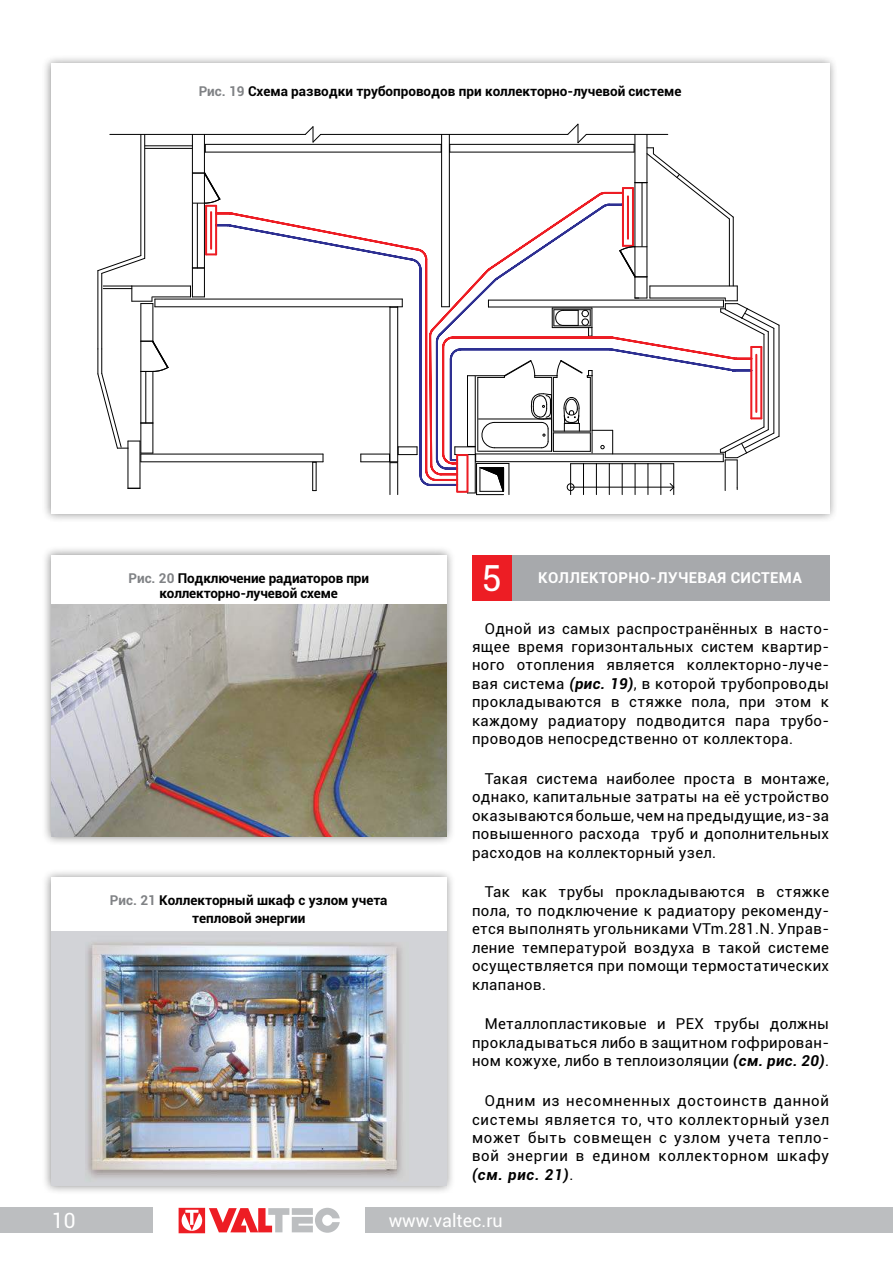
<style>
.page{position:relative;width:893px;height:1263px;background:#fff}
.page>*{position:absolute;margin:0;border:0;box-sizing:border-box;transform-origin:0 0}
.t1{font:36px "Roboto";color:#fff}
.t2{font:21px "Roboto";color:#fff}
.t3{font:18px "Roboto";color:#fff}
.t4{font:15px/18.5px "Roboto";letter-spacing:.025em;color:#000;text-align:justify}
.t5{font:700 15px "Roboto";letter-spacing:.025em;color:#fff}
.t6{font:700 13.5px/15px "Roboto";color:#000;text-align:center}
.s1{color:#808285}
.s2{font-weight:700;font-style:italic}
</style>
<div class="page">
<div style="left:0;top:1208px;width:153px;height:25px;background:#bcbec0"></div>
<svg style="left:179px;top:1208px;width:161px;height:25px"></svg>
<div style="left:365px;top:1208px;width:528px;height:25px;background:#bcbec0"></div>
<div style="left:42px;top:55px;width:796px;height:468px;background:#000;opacity:.45"></div>
<div style="left:51px;top:64px;width:778px;height:450px;background:#fff"></div>
<hr style="left:632px;top:188px;width:2px;height:58px;background:#ed1d24">
<svg style="left:206px;top:253px;width:8px;height:2px"></svg>
<hr style="left:450px;top:152px;width:184px;height:1px;background:#000">
<hr style="left:450px;top:144px;width:184px;height:1px;background:#000">
<hr style="left:155px;top:299px;width:247px;height:1px;background:#000">
<hr style="left:155px;top:306px;width:247px;height:1px;background:#000">
<hr style="left:441px;top:134px;width:1px;height:173px;background:#000">
<hr style="left:449px;top:134px;width:1px;height:173px;background:#000">
<hr style="left:205px;top:144px;width:236px;height:1px;background:#000">
<hr style="left:205px;top:152px;width:236px;height:1px;background:#000">
<hr style="left:141px;top:454px;width:182px;height:1px;background:#000">
<hr style="left:141px;top:461px;width:182px;height:1px;background:#000">
<svg style="left:312px;top:487px;width:5px;height:4px"></svg>
<hr style="left:397px;top:463px;width:1px;height:32px;background:#000">
<hr style="left:390px;top:463px;width:1px;height:32px;background:#000">
<hr style="left:321px;top:134px;width:247px;height:1px;background:#000">
<hr style="left:101px;top:273px;width:1px;height:76px;background:#000">
<hr style="left:97px;top:271px;width:1px;height:78px;background:#000">
<hr style="left:140px;top:304px;width:1px;height:37px;background:#000">
<hr style="left:152px;top:304px;width:1px;height:37px;background:#000">
<hr style="left:145px;top:145px;width:47px;height:1px;background:#000">
<hr style="left:145px;top:148px;width:47px;height:1px;background:#000">
<hr style="left:110px;top:134px;width:195px;height:1px;background:#000">
<hr style="left:132px;top:286px;width:58px;height:1px;background:#000">
<hr style="left:152px;top:296px;width:38px;height:1px;background:#000">
<hr style="left:144px;top:134px;width:1px;height:124px;background:#000">
<hr style="left:140px;top:134px;width:1px;height:122px;background:#000">
<svg style="left:97px;top:254px;width:49px;height:20px"></svg>
<svg style="left:103px;top:286px;width:52px;height:21px"></svg>
<hr style="left:204px;top:134px;width:1px;height:39px;background:#000">
<hr style="left:192px;top:134px;width:1px;height:39px;background:#000">
<svg style="left:304px;top:126px;width:18px;height:17px"></svg>
<hr style="left:204px;top:204px;width:1px;height:64px;background:#000">
<hr style="left:192px;top:204px;width:1px;height:64px;background:#000">
<hr style="left:197px;top:204px;width:1px;height:64px;background:#000">
<svg style="left:192px;top:172px;width:29px;height:35px"></svg>
<svg style="left:190px;top:268px;width:15px;height:29px"></svg>
<hr style="left:128px;top:441px;width:1px;height:47px;background:#000">
<svg style="left:128px;top:488px;width:12px;height:1px"></svg>
<hr style="left:140px;top:441px;width:1px;height:47px;background:#000">
<svg style="left:97px;top:340px;width:72px;height:122px"></svg>
<hr style="left:152px;top:423px;width:1px;height:30px;background:#000">
<hr style="left:634px;top:134px;width:1px;height:49px;background:#000">
<hr style="left:646px;top:134px;width:1px;height:49px;background:#000">
<hr style="left:586px;top:134px;width:82px;height:1px;background:#000">
<svg style="left:566px;top:123px;width:21px;height:21px"></svg>
<hr style="left:634px;top:183px;width:1px;height:94px;background:#000">
<hr style="left:646px;top:183px;width:1px;height:94px;background:#000">
<hr style="left:642px;top:183px;width:1px;height:63px;background:#000">
<hr style="left:729px;top:219px;width:1px;height:67px;background:#000">
<hr style="left:733px;top:217px;width:1px;height:69px;background:#000">
<svg style="left:428px;top:191px;width:197px;height:305px"></svg>
<svg style="left:214px;top:211px;width:245px;height:271px"></svg>
<hr style="left:205px;top:206px;width:2px;height:48px;background:#ed1d24">
<hr style="left:215px;top:206px;width:2px;height:48px;background:#ed1d24">
<hr style="left:210px;top:212px;width:2px;height:37px;background:#ed1d24">
<svg style="left:441px;top:245px;width:339px;height:250px"></svg>
<hr style="left:627px;top:196px;width:2px;height:43px;background:#ed1d24">
<svg style="left:621px;top:144px;width:113px;height:76px"></svg>
<hr style="left:622px;top:188px;width:2px;height:58px;background:#ed1d24">
<div style="left:42px;top:546px;width:414px;height:300px;background:#000;opacity:.45"></div>
<div style="left:51px;top:555px;width:395px;height:282px;background:#fff"></div>
<div style="left:42px;top:868px;width:414px;height:326px;background:#000;opacity:.45"></div>
<div style="left:51px;top:877px;width:395px;height:308px;background:#fff"></div>
<img style="left:51px;top:604px;width:395px;height:233px">
<img style="left:51px;top:932px;width:395px;height:253px">
<div style="left:511px;top:555px;width:318px;height:45px;background:#a7a9ac"></div>
<div style="left:472px;top:555px;width:39px;height:45px;background:#ed1d24"></div>
<p class="t6" style="left:199px;top:83px;width:484px"><span class="s1">Рис. 19</span> Схема разводки трубопроводов при коллекторно-лучевой системе</p>
<p class="t6" style="left:128px;top:570px;width:242px"><span class="s1">Рис. 20</span> Подключение радиаторов при коллекторно-лучевой схеме</p>
<p class="t6" style="left:110px;top:890px;width:279px;line-height:18px"><span class="s1">Рис. 21</span> Коллекторный шкаф с узлом учета тепловой энергии</p>
<h1 class="t1" style="left:481px;top:553px;width:22px">5</h1>
<p class="t5" style="left:538px;top:567px;width:265px">КОЛЛЕКТОРНО-ЛУЧЕВАЯ СИСТЕМА</p>
<p class="t4" style="left:472px;top:618px;width:359px;text-indent:13px">Одной из самых распространённых в насто&shy;ящее время горизонтальных систем квартир&shy;ного отопления является коллекторно-луче&shy;вая система <span class="s2">(рис. 19)</span>, в которой трубопроводы прокладываются в стяжке пола, при этом к каждому радиатору подводится пара трубо&shy;проводов непосредственно от коллектора.</p>
<p class="t4" style="left:472px;top:769px;width:359px;text-indent:13px">Такая система наиболее проста в монтаже, однако, капитальные затраты на её устройство оказываются больше, чем на предыдущие, из-за повышенного расхода труб и дополнительных расходов на коллекторный узел.</p>
<p class="t4" style="left:472px;top:882px;width:359px;text-indent:13px">Так как трубы прокладываются в стяжке пола, то подключение к радиатору рекоменду&shy;ется выполнять угольниками VTm.281.N. Управ&shy;ление температурой воздуха в такой системе осуществляется при помощи термостатических клапанов.</p>
<p class="t4" style="left:472px;top:1014px;width:359px;text-indent:13px">Металлопластиковые и PEX трубы должны прокладываться либо в защитном гофрирован&shy;ном кожухе, либо в теплоизоляции <span class="s2">(см. рис. 20)</span>.</p>
<p class="t4" style="left:472px;top:1091px;width:359px;text-indent:13px">Одним из несомненных достоинств данной системы является то, что коллекторный узел может быть совмещен с узлом учета тепло&shy;вой энергии в едином коллекторном шкафу <span class="s2">(см. рис. 21)</span>.</p>
<h2 class="t2" style="left:52px;top:1206px;width:25px">10</h2>
<p class="t3" style="left:389px;top:1208px;width:116px">www.valtec.ru</p>
</div>
